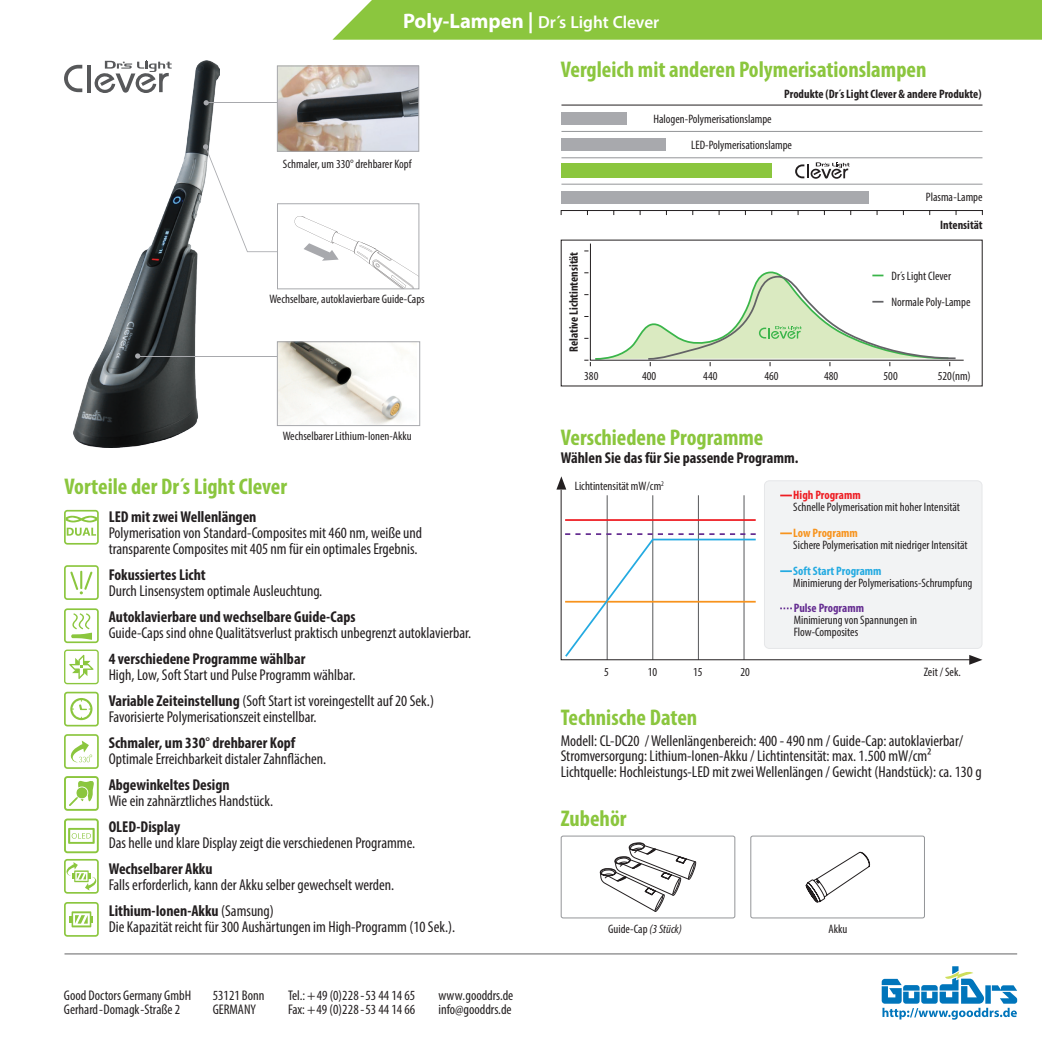
<style>
.page{position:relative;width:1042px;height:1042px;background:#fff}
.page>*{position:absolute;margin:0;border:0;box-sizing:border-box;transform-origin:0 0}
.t1{font:700 condensed 22.75px "Myriad Pro";color:#8bc63e}
.t2{font:600 17.5px "Myriad Pro";color:#fff}
.t3{font:condensed 15.75px "Myriad Pro";color:#231f20}
.t4{font:700 condensed 15.75px "Myriad Pro";color:#231f20}
.t5{font:condensed 14px/14px "Myriad Pro";color:#231f20}
.t6{font:condensed 12.25px "Myriad Pro";color:#231f20}
.t7{font:700 condensed 12.25px "Myriad Pro";color:#231f20}
.t8{font:700 condensed 12.25px "Myriad Pro";color:#24aae1}
.t9{font:700 condensed 12.25px "Myriad Pro";color:#652d91}
.t10{font:700 condensed 12.25px "Myriad Pro";color:#ee1d23}
.t11{font:700 condensed 12.25px "Myriad Pro";color:#f7931d}
.s1{font-weight:700;font-size:21px}
.s2{font-weight:700}
.s3{font-weight:400}
.s4{font-style:italic}
</style>
<div class="page">
<img style="left:74px;top:60px;width:146px;height:387px">
<hr style="left:206px;top:102px;width:71px;height:1px;background:#a8a9ad">
<svg style="left:204px;top:100px;width:5px;height:5px"></svg>
<svg style="left:203px;top:144px;width:74px;height:108px"></svg>
<hr style="left:137px;top:356px;width:140px;height:1px;background:#a8a9ad">
<svg style="left:135px;top:353px;width:5px;height:6px"></svg>
<div style="left:277px;top:203px;width:142px;height:86px;border:1px solid #a8a9ad"></div>
<svg style="left:295px;top:216px;width:124px;height:73px"></svg>
<img style="left:279px;top:68px;width:138px;height:82px">
<div style="left:277px;top:66px;width:142px;height:86px;border:1px solid #a8a9ad"></div>
<img style="left:279px;top:343px;width:127px;height:81px">
<div style="left:277px;top:341px;width:143px;height:85px;border:1px solid #a8a9ad"></div>
<div style="left:332px;top:0;width:710px;height:40px;background:#8bc63e"></div>
<svg style="left:64px;top:818px;width:35px;height:35px"></svg>
<svg style="left:64px;top:692px;width:35px;height:34px"></svg>
<svg style="left:64px;top:565px;width:35px;height:35px"></svg>
<svg style="left:64px;top:649px;width:35px;height:35px"></svg>
<svg style="left:64px;top:734px;width:35px;height:35px"></svg>
<svg style="left:64px;top:902px;width:35px;height:35px"></svg>
<svg style="left:64px;top:859px;width:35px;height:34px"></svg>
<svg style="left:64px;top:608px;width:35px;height:35px"></svg>
<svg style="left:64px;top:776px;width:35px;height:35px"></svg>
<svg style="left:64px;top:510px;width:35px;height:34px"></svg>
<svg style="left:795px;top:162px;width:54px;height:17px"></svg>
<hr style="left:561px;top:105px;width:421px;height:1px;background:#231f20">
<hr style="left:561px;top:131px;width:421px;height:1px;background:#939598">
<hr style="left:561px;top:157px;width:421px;height:1px;background:#939598">
<hr style="left:561px;top:184px;width:421px;height:1px;background:#939598">
<hr style="left:561px;top:210px;width:421px;height:1px;background:#231f20">
<div style="left:561px;top:113px;width:66px;height:12px;background:#a8a9ad"></div>
<div style="left:561px;top:138px;width:105px;height:13px;background:#a8a9ad"></div>
<div style="left:561px;top:191px;width:308px;height:12px;background:#a8a9ad"></div>
<div style="left:561px;top:164px;width:211px;height:14px;background:#8bc63e"></div>
<svg style="left:584px;top:243px;width:380px;height:124px"></svg>
<svg style="left:593px;top:271px;width:364px;height:95px"></svg>
<svg style="left:556px;top:476px;width:10px;height:13px"></svg>
<svg style="left:969px;top:656px;width:13px;height:9px"></svg>
<svg style="left:560px;top:489px;width:414px;height:171px"></svg>
<hr style="left:565px;top:519px;width:191px;height:2px;background:#ee1d23">
<svg style="left:563px;top:533px;width:194px;height:126px"></svg>
<div style="left:764px;top:481px;width:218px;height:167px;background:#f2f3f4;border-radius:5px"></div>
<div style="left:764px;top:480px;width:218px;height:169px;border:1px solid #e6e7e9;border-radius:5px"></div>
<svg style="left:780px;top:494px;width:12px;height:2px"></svg>
<svg style="left:780px;top:532px;width:12px;height:2px"></svg>
<svg style="left:780px;top:570px;width:12px;height:2px"></svg>
<svg style="left:780px;top:607px;width:12px;height:2px"></svg>
<div style="left:750px;top:835px;width:175px;height:83px;border:1px solid #939598;border-radius:2px"></div>
<svg style="left:806px;top:852px;width:64px;height:50px"></svg>
<div style="left:561px;top:835px;width:174px;height:83px;border:1px solid #939598;border-radius:2px"></div>
<svg style="left:600px;top:842px;width:96px;height:69px"></svg>
<hr style="left:64px;top:953px;width:953px;height:1px;background:#636366">
<hr style="left:87px;top:65px;width:4px;height:27px;background:#57585a">
<svg style="left:64px;top:65px;width:18px;height:27px"></svg>
<svg style="left:94px;top:61px;width:78px;height:32px"></svg>
<svg style="left:881px;top:966px;width:136px;height:53px"></svg>
<p class="t2" style="left:403px;top:11px;width:258px"><span class="s1">Poly-Lampen |</span> Dr´s Light Clever</p>
<p class="t1" style="left:561px;top:55px;width:367px">Vergleich mit anderen Polymerisationslampen</p>
<p class="t6" style="left:653px;top:112px;width:120px">Halogen-Polymerisationslampe</p>
<p class="t7" style="left:784px;top:86px;width:199px">Produkte (Dr´s Light Clever &amp; andere Produkte)</p>
<p class="t6" style="left:283px;top:156px;width:130px">Schmaler, um 330° drehbarer Kopf</p>
<p class="t6" style="left:269px;top:291px;width:157px">Wechselbare, autoklavierbare Guide-Caps</p>
<p class="t6" style="left:283px;top:429px;width:130px">Wechselbarer Lithium-Ionen-Akku</p>
<p class="t1" style="left:64px;top:473px;width:224px">Vorteile der Dr´s Light Clever</p>
<p class="t4" style="left:109px;top:507px;width:149px">LED mit zwei Wellenlängen</p>
<p class="t3" style="left:109px;top:523px;width:315px">Polymerisation von Standard-Composites mit 460 nm, weiße und</p>
<p class="t3" style="left:109px;top:539px;width:310px">transparente Composites mit 405 nm für ein optimales Ergebnis.</p>
<p class="t4" style="left:109px;top:565px;width:99px">Fokussiertes Licht</p>
<p class="t3" style="left:109px;top:581px;width:215px">Durch Linsensystem optimale Ausleuchtung.</p>
<p class="t4" style="left:109px;top:607px;width:248px">Autoklavierbare und wechselbare Guide-Caps</p>
<p class="t3" style="left:109px;top:623px;width:364px">Guide-Caps sind ohne Qualitätsverlust praktisch unbegrenzt autoklavierbar.</p>
<p class="t4" style="left:109px;top:649px;width:198px">4 verschiedene Programme wählbar</p>
<p class="t3" style="left:109px;top:665px;width:248px">High, Low, Soft Start und Pulse Programm wählbar.</p>
<p class="t3" style="left:109px;top:691px;width:327px"><span class="s2">Variable Zeiteinstellung</span> (Soft Start ist voreingestellt auf 20 Sek.)</p>
<p class="t3" style="left:109px;top:707px;width:209px">Favorisierte Polymerisationszeit einstellbar.</p>
<p class="t4" style="left:109px;top:733px;width:188px">Schmaler, um 330° drehbarer Kopf</p>
<p class="t3" style="left:109px;top:749px;width:219px">Optimale Erreichbarkeit distaler Zahnflächen.</p>
<p class="t4" style="left:109px;top:775px;width:122px">Abgewinkeltes Design</p>
<p class="t3" style="left:109px;top:791px;width:166px">Wie ein zahnärztliches Handstück.</p>
<p class="t4" style="left:109px;top:817px;width:73px">OLED-Display</p>
<p class="t3" style="left:109px;top:833px;width:308px">Das helle und klare Display zeigt die verschiedenen Programme.</p>
<p class="t4" style="left:109px;top:859px;width:105px">Wechselbarer Akku</p>
<p class="t3" style="left:109px;top:875px;width:287px">Falls erforderlich, kann der Akku selber gewechselt werden.</p>
<p class="t4" style="left:109px;top:901px;width:167px">Lithium-Ionen-Akku <span class="s3">(Samsung)</span></p>
<p class="t3" style="left:109px;top:917px;width:348px">Die Kapazität reicht für 300 Aushärtungen im High-Programm (10 Sek.).</p>
<p class="t5" style="left:64px;top:988px;width:129px">Good Doctors Germany GmbH</p>
<p class="t5" style="left:64px;top:1002px;width:118px">Gerhard-Domagk-Straße 2</p>
<p class="t5" style="left:213px;top:988px;width:53px">53121 Bonn<br>GERMANY</p>
<p class="t5" style="left:288px;top:988px;width:129px">Tel.: +49 (0)228 -53 44 14 65</p>
<p class="t5" style="left:288px;top:1002px;width:129px">Fax: +49 (0)228 -53 44 14 66</p>
<p class="t5" style="left:438px;top:988px;width:76px">www.gooddrs.de</p>
<p class="t5" style="left:438px;top:1002px;width:75px">info@gooddrs.de</p>
<p class="t7" style="left:566px;top:352px;width:101px;rotate:-90deg">Relative Lichtintensität</p>
<p class="t6" style="left:691px;top:138px;width:102px">LED-Polymerisationslampe</p>
<p class="t6" style="left:926px;top:190px;width:58px">Plasma-Lampe</p>
<p class="t7" style="left:940px;top:217px;width:44px">Intensität</p>
<p class="t6" style="left:891px;top:268px;width:61px">Dr´s Light Clever</p>
<p class="t6" style="left:891px;top:295px;width:80px">Normale Poly-Lampe</p>
<p class="t6" style="left:584px;top:369px;width:16px">380</p>
<p class="t6" style="left:642px;top:369px;width:16px">400</p>
<p class="t6" style="left:703px;top:369px;width:16px">440</p>
<p class="t6" style="left:764px;top:369px;width:16px">460</p>
<p class="t6" style="left:824px;top:369px;width:16px">480</p>
<p class="t6" style="left:883px;top:369px;width:16px">500</p>
<p class="t6" style="left:938px;top:369px;width:34px">520(nm)</p>
<p class="t1" style="left:561px;top:423px;width:204px">Verschiedene Programme</p>
<p class="t4" style="left:561px;top:448px;width:239px">Wählen Sie das für Sie passende Programm.</p>
<p class="t6" style="left:575px;top:478px;width:91px">Lichtintensität mW/cm<sup>2</sup></p>
<p class="t10" style="left:793px;top:487px;width:69px">High Programm</p>
<p class="t6" style="left:793px;top:500px;width:168px">Schnelle Polymerisation mit hoher Intensität</p>
<p class="t11" style="left:793px;top:525px;width:66px">Low Programm</p>
<p class="t6" style="left:793px;top:538px;width:176px">Sichere Polymerisation mit niedriger Intensität</p>
<p class="t8" style="left:793px;top:563px;width:90px">Soft Start Programm</p>
<p class="t6" style="left:793px;top:576px;width:181px">Minimierung der Polymerisations-Schrumpfung</p>
<p class="t9" style="left:794px;top:600px;width:72px">Pulse Programm</p>
<p class="t6" style="left:794px;top:612px;width:125px">Minimierung von Spannungen in</p>
<p class="t6" style="left:794px;top:624px;width:66px">Flow-Composites</p>
<p class="t6" style="left:604px;top:664px;width:6px">5</p>
<p class="t6" style="left:648px;top:664px;width:11px">10</p>
<p class="t6" style="left:693px;top:664px;width:11px">15</p>
<p class="t6" style="left:740px;top:664px;width:11px">20</p>
<p class="t6" style="left:924px;top:664px;width:39px">Zeit / Sek.</p>
<p class="t1" style="left:561px;top:703px;width:138px">Technische Daten</p>
<p class="t3" style="left:561px;top:731px;width:404px">Modell: CL-DC20 / Wellenlängenbereich: 400 - 490 nm / Guide-Cap: autoklavierbar/</p>
<p class="t3" style="left:561px;top:746px;width:372px">Stromversorgung: Lithium-Ionen-Akku / Lichtintensität: max. 1.500 mW/cm²</p>
<p class="t3" style="left:561px;top:762px;width:423px">Lichtquelle: Hochleistungs-LED mit zwei Wellenlängen / Gewicht (Handstück): ca. 130 g</p>
<p class="t1" style="left:561px;top:804px;width:67px">Zubehör</p>
<p class="t6" style="left:608px;top:922px;width:75px">Guide-Cap <span class="s4">(3 Stück)</span></p>
<p class="t6" style="left:828px;top:922px;width:20px">Akku</p>
</div>
